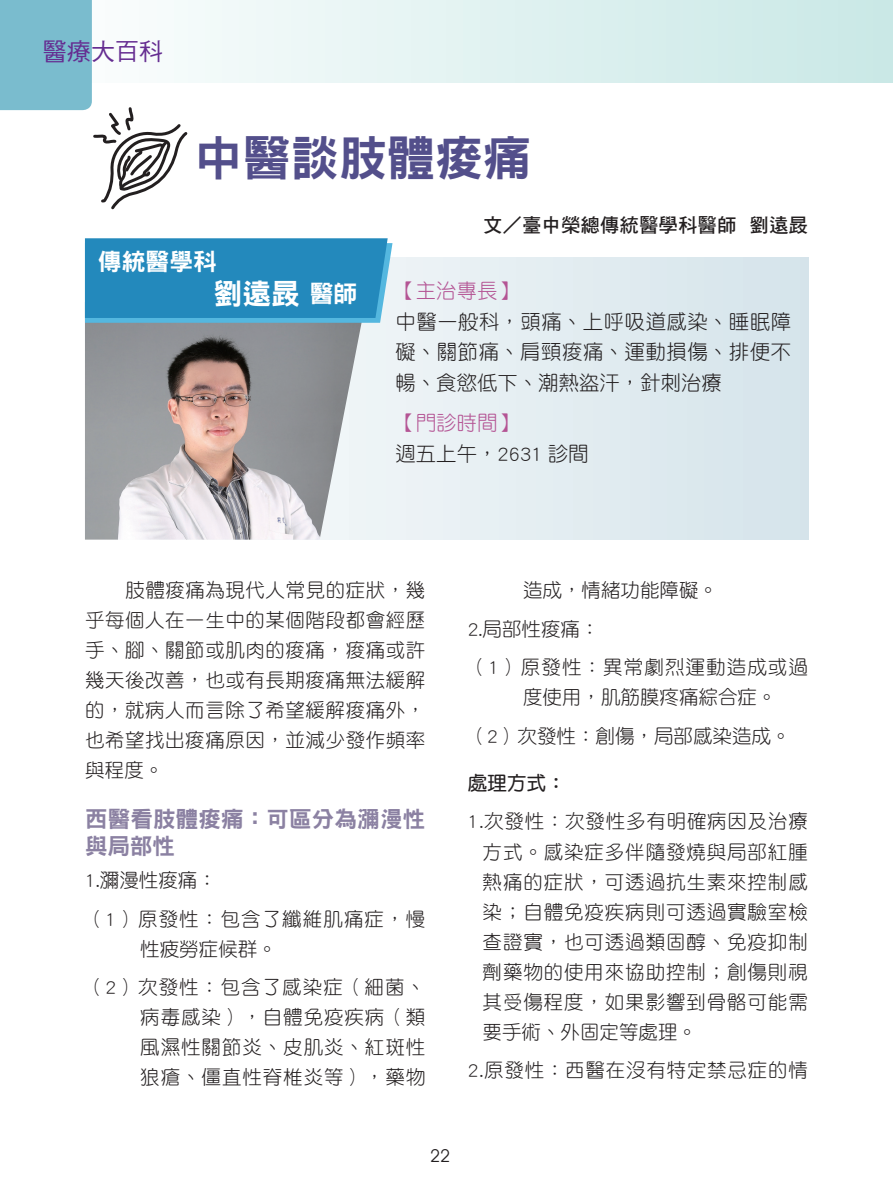
<style>
.page{position:relative;width:893px;height:1191px;background:#fff}
.page>*{position:absolute;margin:0;border:0;box-sizing:border-box;transform-origin:0 0}
.標題{font:48px "DF Hei Std W9";color:#534f8b}
.t1{font:28.95px "DF Hei Std W9";color:#fff}
.t2{font:24px "DF Hei Std W5";color:#652d91}
.t3{font:23.85px "DF Hei Std W9";color:#fff}
.小標{font:22.5px/27px "DF Hei Std W9";letter-spacing:.01em;color:#8b81a2}
.t4{font:20.4px/30.6px "DF Yuan Std W3";letter-spacing:.025em;color:#231f20;text-align:justify}
.t5{font:20.4px "DF Yuan Std W3";color:#b45494}
.t6{font:20.4px "DF Yuan Std W3";color:#231f20}
.內文1{font:19.5px/30px "DF Yuan Std W3";letter-spacing:.045em;color:#231f20;text-align:justify}
.內文_1{font:19.5px/30px "DF Yuan Std W3";letter-spacing:.045em;color:#231f20}
.內文-縮2{font:19.5px/30px "DF Yuan Std W3";letter-spacing:.03em;color:#231f20;text-align:justify}
.內文_1-2{font:19.5px "DF Yuan Std W3";color:#231f20}
.作者名{font:19.5px "DF Hei Std W7";color:#231f20}
.內文-縮2-2{font:19.5px "DF Yuan Std W7";color:#231f20}
.t7{font:17.7px "Avant Garde IT Cby BT";color:#231f20}
.s1{font-size:23.85px}
</style>
<div class="page">
<div style="left:85px;top:257px;width:723px;height:282px;background:#e2ecf0"></div>
<img style="left:85px;top:323px;width:279px;height:216px">
<svg style="left:85px;top:238px;width:307px;height:85px;background:#2b8ebf"></svg>
<svg style="left:190px;top:0;width:703px;height:82px;background:#def0ef"></svg>
<svg style="left:0;top:0;width:190px;height:210px"></svg>
<p class="t2" style="left:43px;top:39px;width:122px">醫療大百科</p>
<p class="標題" style="left:195px;top:132px;width:337px">中醫談肢體痠痛</p>
<p class="作者名" style="left:483px;top:214px;width:326px">文／臺中榮總傳統醫學科醫師 劉遠晸</p>
<p class="t3" style="left:98px;top:248px;width:121px">傳統醫學科</p>
<p class="t1" style="left:213px;top:278px;width:145px">劉遠晸 <span class="s1">醫師</span></p>
<p class="t5" style="left:395px;top:280px;width:124px">【主治專長】</p>
<p class="t4" style="left:395px;top:306px;width:397px">中醫一般科，頭痛、上呼吸道感染、睡眠障礙、關節痛、肩頸痠痛、運動損傷、排便不暢、食慾低下、潮熱盜汗，針刺治療</p>
<p class="t5" style="left:395px;top:412px;width:124px">【門診時間】</p>
<p class="t6" style="left:395px;top:442px;width:195px">週五上午，2631 診間</p>
<p class="內文-縮2" style="left:85px;top:575px;width:342px;text-indent:40px">肢體痠痛為現代人常見的症狀，幾乎每個人在一生中的某個階段都會經歷手、腳、關節或肌肉的痠痛，痠痛或許幾天後改善，也或有長期痠痛無法緩解的，就病人而言除了希望緩解痠痛外，也希望找出痠痛原因，並減少發作頻率與程度。</p>
<p class="小標" style="left:85px;top:805px;width:342px">西醫看肢體痠痛：可區分為瀰漫性與局部性</p>
<p class="內文1" style="left:85px;top:864px;width:133px">1.瀰漫性痠痛：</p>
<p class="內文_1" style="left:140px;top:903px;width:286px;text-indent:-55px">（1）原發性：包含了纖維肌痛症，慢性疲勞症候群。</p>
<p class="內文_1" style="left:140px;top:971px;width:286px;text-align:justify;text-indent:-55px">（2）次發性：包含了感染症（細菌、病毒感染），自體免疫疾病（類風濕性關節炎、皮肌炎、紅斑性狼瘡、僵直性脊椎炎等），藥物</p>
<p class="內文_1-2" style="left:523px;top:580px;width:196px">造成，情緒功能障礙。</p>
<p class="內文1" style="left:468px;top:613px;width:133px">2.局部性痠痛：</p>
<p class="內文_1" style="left:523px;top:652px;width:286px;text-indent:-55px">（1）原發性：異常劇烈運動造成或過度使用，肌筋膜疼痛綜合症。</p>
<p class="內文_1-2" style="left:468px;top:725px;width:324px">（2）次發性：創傷，局部感染造成。</p>
<p class="內文-縮2-2" style="left:468px;top:772px;width:100px">處理方式：</p>
<p class="內文1" style="left:483px;top:806px;width:327px;text-indent:-15px">1.次發性：次發性多有明確病因及治療方式。感染症多伴隨發燒與局部紅腫熱痛的症狀，可透過抗生素來控制感染；自體免疫疾病則可透過實驗室檢查證實，也可透過類固醇、免疫抑制劑藥物的使用來協助控制；創傷則視其受傷程度，如果影響到骨骼可能需要手術、外固定等處理。</p>
<p class="內文1" style="left:468px;top:1054px;width:342px">2.原發性：西醫在沒有特定禁忌症的情</p>
<p class="t7" style="left:430px;top:1145px;width:21px">22</p>
</div>
